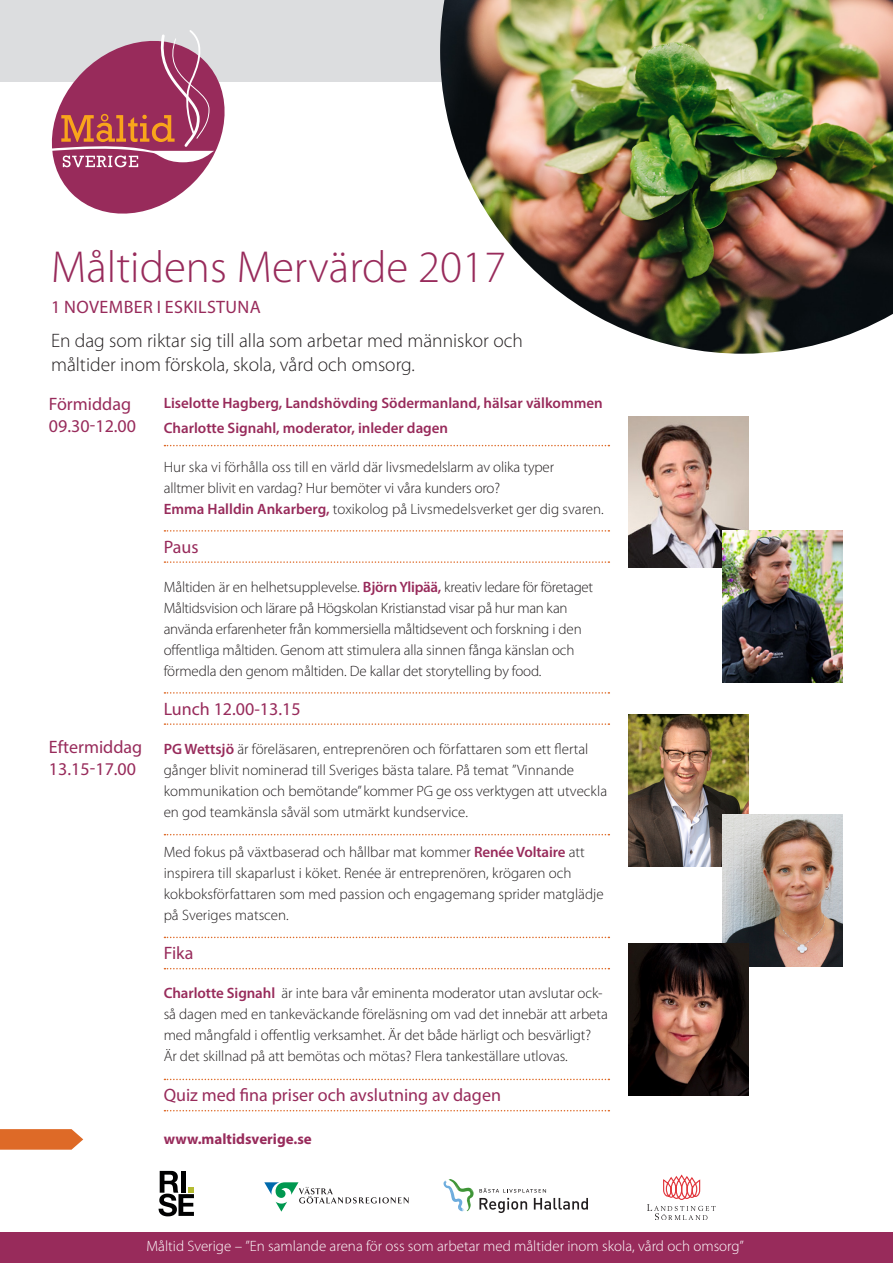
<style>
.page{position:relative;width:893px;height:1263px;background:#fff}
.page>*{position:absolute;margin:0;border:0;box-sizing:border-box;transform-origin:0 0}
.t1{font:300 45px "Myriad Pro";color:#982b5b}
.Myriad{font:300 19.5px/24px "Myriad Pro";color:#231f20}
.bröd{font:18px/22.5px "Myriad Pro";color:#982b5b}
.bröd-2{font:18px "Myriad Pro";letter-spacing:.02em;color:#982b5b}
.bröd-3{font:300 15px/21px "Myriad Pro";letter-spacing:-.005em;color:#231f20}
.bröd-4{font:600 15px "Myriad Pro";color:#982b5b}
.Bröd_utan_linje{font:300 15px "Myriad Pro";color:#fff}
.Bröd_utan_linje-2{font:700 15px "Myriad Pro";color:#982b5b}
.s1{font-weight:600;color:#982b5b}
</style>
<div class="page">
<div style="left:0;top:0;width:893px;height:81px;background:#dcdddf"></div>
<img style="left:440px;top:0;width:453px;height:354px">
<svg style="left:49px;top:30px;width:186px;height:184px"></svg>
<img style="left:628px;top:714px;width:120px;height:152px">
<img style="left:628px;top:416px;width:120px;height:151px">
<img style="left:723px;top:530px;width:120px;height:152px">
<svg style="left:0;top:1129px;width:83px;height:21px;background:#e07639"></svg>
<svg style="left:159px;top:1171px;width:35px;height:45px"></svg>
<svg style="left:264px;top:1182px;width:145px;height:29px"></svg>
<svg style="left:443px;top:1179px;width:145px;height:34px"></svg>
<svg style="left:647px;top:1174px;width:69px;height:46px"></svg>
<div style="left:0;top:1232px;width:893px;height:31px;background:#982b5b"></div>
<img style="left:723px;top:814px;width:120px;height:152px">
<svg style="left:164px;top:445px;width:445px;height:1px"></svg>
<svg style="left:164px;top:530px;width:445px;height:2px"></svg>
<svg style="left:164px;top:561px;width:445px;height:2px"></svg>
<svg style="left:164px;top:692px;width:445px;height:2px"></svg>
<svg style="left:164px;top:723px;width:445px;height:2px"></svg>
<svg style="left:164px;top:834px;width:445px;height:1px"></svg>
<svg style="left:164px;top:937px;width:445px;height:1px"></svg>
<svg style="left:164px;top:968px;width:445px;height:1px"></svg>
<svg style="left:164px;top:1079px;width:445px;height:1px"></svg>
<svg style="left:164px;top:1110px;width:445px;height:1px"></svg>
<img style="left:628px;top:944px;width:120px;height:152px">
<p class="t1" style="left:51px;top:240px;width:457px">Måltidens Mervärde 2017</p>
<p class="bröd-2" style="left:51px;top:296px;width:211px">1 NOVEMBER I ESKILSTUNA</p>
<p class="Myriad" style="left:51px;top:328px;width:473px">En dag som riktar sig till alla som arbetar med människor och måltider inom förskola, skola, vård och omsorg.</p>
<p class="bröd" style="left:49px;top:392px;width:84px">Förmiddag</p>
<p class="bröd" style="left:49px;top:415px;width:89px">09.30-12.00</p>
<p class="bröd" style="left:49px;top:735px;width:95px">Eftermiddag<br>13.15-17.00</p>
<p class="bröd-4" style="left:164px;top:393px;width:441px">Liselotte Hagberg, Landshövding Södermanland, hälsar välkommen</p>
<p class="bröd-4" style="left:164px;top:418px;width:286px">Charlotte Signahl, moderator, inleder dagen</p>
<p class="bröd-3" style="left:164px;top:456px;width:442px">Hur ska vi förhålla oss till en värld där livsmedelslarm av olika typer<br>alltmer blivit en vardag? Hur bemöter vi våra kunders oro?<br><span class="s1">Emma Halldin Ankarberg,</span> toxikolog på Livsmedelsverket ger dig svaren.</p>
<p class="bröd" style="left:164px;top:535px;width:36px">Paus</p>
<p class="bröd-3" style="left:164px;top:576px;width:431px">Måltiden är en helhetsupplevelse. <span class="s1">Björn Ylipää,</span> kreativ ledare för företaget Måltidsvision och lärare på Högskolan Kristianstad visar på hur man kan använda erfarenheter från kommersiella måltidsevent och forskning i den offentliga måltiden. Genom att stimulera alla sinnen fånga känslan och förmedla den genom måltiden. De kallar det storytelling by food.</p>
<p class="bröd" style="left:164px;top:697px;width:138px">Lunch 12.00-13.15</p>
<p class="bröd-3" style="left:164px;top:738px;width:445px"><span class="s1">PG Wettsjö</span> är föreläsaren, entreprenören och författaren som ett flertal gånger blivit nominerad till Sveriges bästa talare. På temat ”Vinnande kommunikation och bemötande” kommer PG ge oss verktygen att utveckla en god teamkänsla såväl som utmärkt kundservice.</p>
<p class="bröd-3" style="left:164px;top:842px;width:441px">Med fokus på växtbaserad och hållbar mat kommer <span class="s1">Renée Voltaire</span> att inspirera till skaparlust i köket. Renée är entreprenören, krögaren och kokboksförfattaren som med passion och engagemang sprider matglädje på Sveriges matscen.</p>
<p class="bröd" style="left:164px;top:942px;width:31px">Fika</p>
<p class="bröd-3" style="left:164px;top:983px;width:446px"><span class="s1">Charlotte Signahl</span> är inte bara vår eminenta moderator utan avslutar ock&shy;så dagen med en tankeväckande föreläsning om vad det innebär att arbeta med mångfald i offentlig verksamhet. Är det både härligt och besvärligt?<br>Är det skillnad på att bemötas och mötas? Flera tankeställare utlovas.</p>
<p class="bröd" style="left:164px;top:1084px;width:339px">Quiz med fina priser och avslutning av dagen</p>
<p class="Bröd_utan_linje-2" style="left:164px;top:1129px;width:150px">www.maltidsverige.se</p>
<p class="Bröd_utan_linje" style="left:146px;top:1237px;width:599px">Måltid Sverige – ”En samlande arena för oss som arbetar med måltider inom skola, vård och omsorg”</p>
</div>
